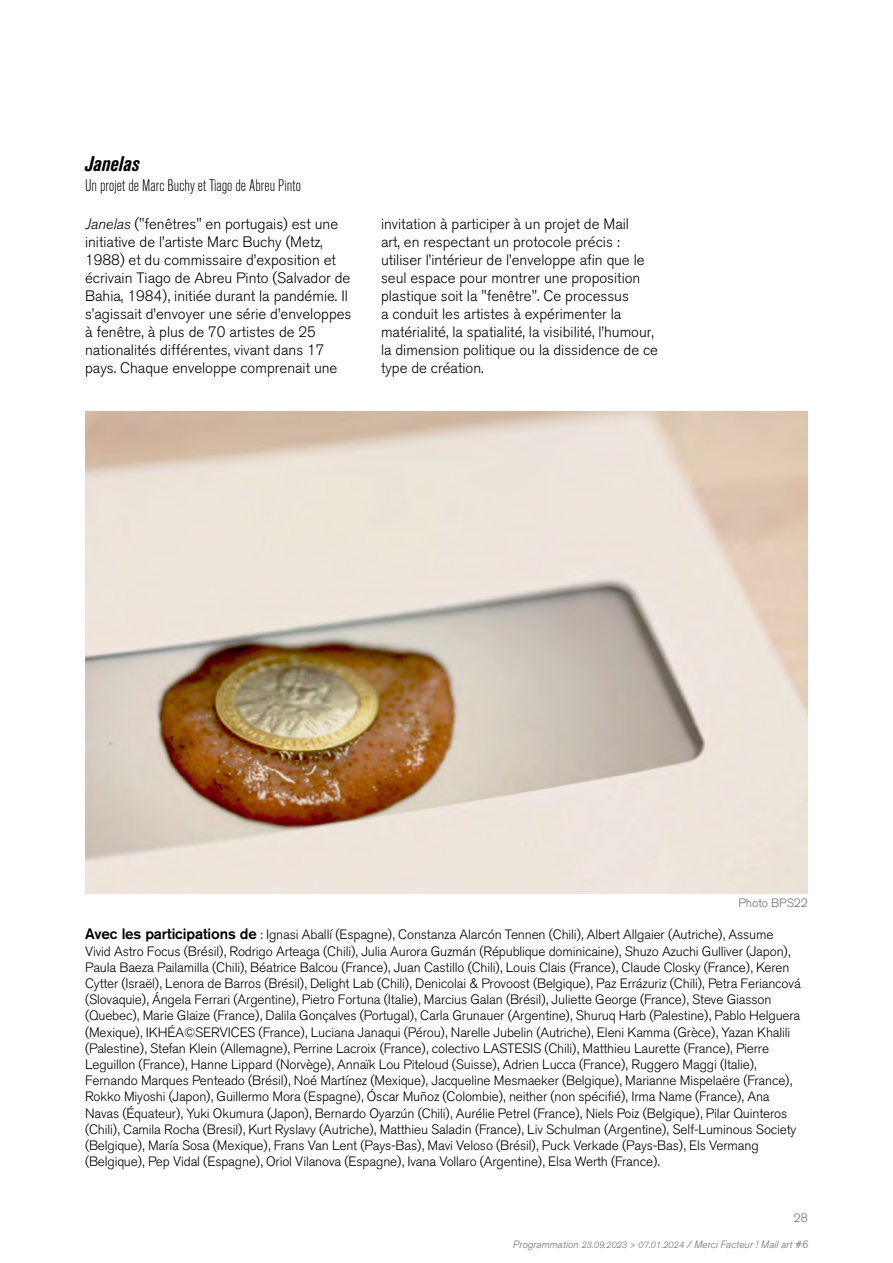
<style>
.page{position:relative;width:893px;height:1263px;background:#fff}
.page>*{position:absolute;margin:0;border:0;box-sizing:border-box;transform-origin:0 0}
.t1{font:italic 700 condensed 21px "Akzidenz Grotesk BQ";color:#000}
.t2{font:300 condensed 16.5px "Akzidenz Grotesk BQ";letter-spacing:.005em;color:#000}
.t3{font:300 15px/18px "Akzidenz Grotesk BQ";color:#000}
.t4{font:300 13.5px/16.2px "Akzidenz Grotesk BQ";letter-spacing:-.01em;color:#000}
.t5{font:300 12px "Akzidenz Grotesk BQ";color:#706f6f}
.t6{font:italic 300 10.5px "Akzidenz Grotesk BQ";color:#706f6f}
.s1{font-style:italic}
.s2{font-weight:500;font-size:15px}
.s3{font-size:9px}
</style>
<div class="page">
<img style="left:85px;top:411px;width:723px;height:482px">
<h1 class="t1" style="left:85px;top:152px;width:56px">Janelas</h1>
<p class="t2" style="left:85px;top:177px;width:217px">Un projet de Marc Buchy et Tiago de Abreu Pinto</p>
<p class="t3" style="left:85px;top:215px;width:268px"><span class="s1">Janelas</span> ("fenêtres" en portugais) est une initiative de l’artiste Marc Buchy (Metz, 1988) et du commissaire d’exposition et écrivain Tiago de Abreu Pinto (Salvador de Bahia, 1984), initiée durant la pandémie. Il s’agissait d’envoyer une série d’enveloppes à fenêtre, à plus de 70 artistes de 25 nationalités différentes, vivant dans 17 pays. Chaque enveloppe comprenait une</p>
<p class="t3" style="left:381px;top:215px;width:279px">invitation à participer à un projet de Mail<br>art, en respectant un protocole précis : utiliser l’intérieur de l’enveloppe afin que le seul espace pour montrer une proposition plastique soit la "fenêtre". Ce processus<br>a conduit les artistes à expérimenter la matérialité, la spatialité, la visibilité, l’humour, la dimension politique ou la dissidence de ce type de création.</p>
<p class="t5" style="left:738px;top:896px;width:71px">Photo BPS22</p>
<p class="t4" style="left:85px;top:927px;width:717px"><span class="s2">Avec les participations de</span> : Ignasi Aballí (Espagne), Constanza Alarcón Tennen (Chili), Albert Allgaier (Autriche), Assume Vivid Astro Focus (Brésil), Rodrigo Arteaga (Chili), Julia Aurora Guzmán (République dominicaine), Shuzo Azuchi Gulliver (Japon), Paula Baeza Pailamilla (Chili), Béatrice Balcou (France), Juan Castillo (Chili), Louis Clais (France), Claude Closky (France), Keren Cytter (Israël), Lenora de Barros (Brésil), Delight Lab (Chili), Denicolai &amp; Provoost (Belgique), Paz Errázuriz (Chili), Petra Feriancová (Slovaquie), Ángela Ferrari (Argentine), Pietro Fortuna (Italie), Marcius Galan (Brésil), Juliette George (France), Steve Giasson (Quebec), Marie Glaize (France), Dalila Gonçalves (Portugal), Carla Grunauer (Argentine), Shuruq Harb (Palestine), Pablo Helguera (Mexique), IKHÉA©️SERVICES (France), Luciana Janaqui (Pérou), Narelle Jubelin (Autriche), Eleni Kamma (Grèce), Yazan Khalili (Palestine), Stefan Klein (Allemagne), Perrine Lacroix (France), colectivo LASTESIS (Chili), Matthieu Laurette (France), Pierre Leguillon (France), Hanne Lippard (Norvège), Annaïk Lou Piteloud (Suisse), Adrien Lucca (France), Ruggero Maggi (Italie), Fernando Marques Penteado (Brésil), Noé Martínez (Mexique), Jacqueline Mesmaeker (Belgique), Marianne Mispelaëre (France), Rokko Miyoshi (Japon), Guillermo Mora (Espagne), Óscar Muñoz (Colombie), neither (non spécifié), Irma Name (France), Ana Navas (Équateur), Yuki Okumura (Japon), Bernardo Oyarzún (Chili), Aurélie Petrel (France), Niels Poiz (Belgique), Pilar Quinteros (Chili), Camila Rocha (Bresil), Kurt Ryslavy (Autriche), Matthieu Saladin (France), Liv Schulman (Argentine), Self-Luminous Society (Belgique), María Sosa (Mexique), Frans Van Lent (Pays-Bas), Mavi Veloso (Brésil), Puck Verkade (Pays-Bas), Els Vermang (Belgique), Pep Vidal (Espagne), Oriol Vilanova (Espagne), Ivana Vollaro (Argentine), Elsa Werth (France).</p>
<p class="t5" style="left:794px;top:1211px;width:15px">28</p>
<p class="t6" style="left:513px;top:1238px;width:297px">Programmation <span class="s3">23.09.2023 &gt; 07.01.2024</span> / Merci Facteur ! Mail art #6</p>
</div>
